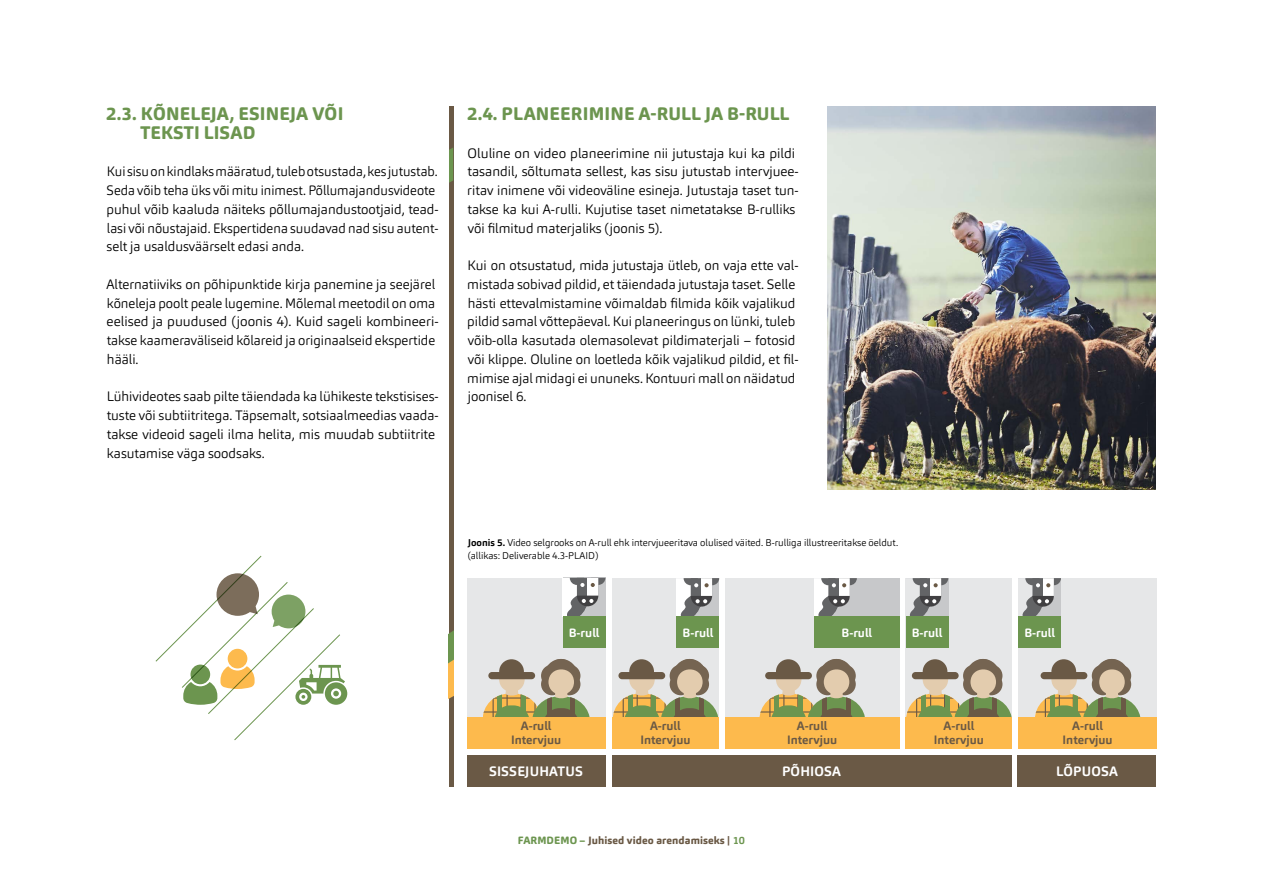
<style>
.page{position:relative;width:1263px;height:893px;background:#fff}
.page>*{position:absolute;margin:0;border:0;box-sizing:border-box;transform-origin:0 0}
.t1{font:800 18px/18.8px "Carnas";letter-spacing:.01em;color:#6c954f}
.t2{font:300 13.5px/18.8px "Carnas";color:#000}
.t3{font:700 13.5px "Carnas";letter-spacing:.01em;color:#fff}
.t4{font:700 12px/14.4px "Carnas";color:#6a5945;text-align:center}
.t5{font:700 12px "Carnas";color:#fff}
.t6{font:800 10.5px "Carnas";letter-spacing:.01em;color:#6a5945}
.t7{font:300 9.75px/13.5px "Carnas";color:#000}
.s1{font-weight:700}
.s2{color:#6c954f}
.s3{font-weight:700;color:#6c954f}
</style>
<div class="page">
<div style="left:467px;top:578px;width:138px;height:139px;background:#e6e7e8"></div>
<div style="left:1019px;top:578px;width:138px;height:139px;background:#e6e7e8"></div>
<div style="left:612px;top:578px;width:107px;height:139px;background:#e6e7e8"></div>
<div style="left:906px;top:578px;width:106px;height:139px;background:#e6e7e8"></div>
<div style="left:725px;top:578px;width:174px;height:139px;background:#e6e7e8"></div>
<hr style="left:449px;top:106px;width:4px;height:681px;background:#6a5945">
<svg style="left:449px;top:148px;width:4px;height:35px"></svg>
<svg style="left:449px;top:631px;width:4px;height:68px"></svg>
<div style="left:467px;top:755px;width:138px;height:32px;background:#6a5945"></div>
<div style="left:612px;top:755px;width:400px;height:32px;background:#6a5945"></div>
<div style="left:1018px;top:755px;width:138px;height:32px;background:#6a5945"></div>
<svg style="left:613px;top:659px;width:105px;height:58px"></svg>
<svg style="left:906px;top:659px;width:105px;height:58px"></svg>
<svg style="left:760px;top:659px;width:105px;height:58px"></svg>
<svg style="left:1035px;top:659px;width:105px;height:58px"></svg>
<svg style="left:483px;top:659px;width:106px;height:58px"></svg>
<svg style="left:563px;top:578px;width:42px;height:38px;background:#b1b1b2"></svg>
<div style="left:563px;top:616px;width:42px;height:32px;background:#6c954f"></div>
<div style="left:467px;top:717px;width:138px;height:31px;background:#fdba4d"></div>
<div style="left:612px;top:717px;width:107px;height:31px;background:#fdba4d"></div>
<div style="left:906px;top:717px;width:106px;height:31px;background:#fdba4d"></div>
<div style="left:725px;top:717px;width:174px;height:31px;background:#fdba4d"></div>
<div style="left:1018px;top:717px;width:139px;height:31px;background:#fdba4d"></div>
<svg style="left:677px;top:578px;width:42px;height:38px;background:#b0b0b1"></svg>
<div style="left:677px;top:616px;width:42px;height:32px;background:#6c954f"></div>
<div style="left:814px;top:578px;width:85px;height:38px;background:#c7c8ca"></div>
<svg style="left:814px;top:578px;width:43px;height:38px"></svg>
<div style="left:814px;top:616px;width:85px;height:32px;background:#6c954f"></div>
<svg style="left:909px;top:578px;width:39px;height:38px"></svg>
<div style="left:906px;top:616px;width:42px;height:32px;background:#6c954f"></div>
<svg style="left:1018px;top:578px;width:43px;height:38px"></svg>
<div style="left:1018px;top:616px;width:43px;height:32px;background:#6c954f"></div>
<img style="left:827px;top:106px;width:329px;height:383px">
<svg style="left:155px;top:555px;width:192px;height:186px"></svg>
<h1 class="t1" style="left:140px;top:104px;width:205px;text-indent:-34px">2.3. KÕNELEJA, ESINEJA VÕI<br>TEKSTI LISAD</h1>
<p class="t2" style="left:107px;top:162px;width:334px">Kui sisu on kindlaks määratud, tuleb otsustada, kes jutustab.<br>Seda võib teha üks või mitu inimest. Põllumajandusvideote puhul võib kaaluda näiteks põllumajandustootjaid, tead&shy;lasi või nõustajaid. Ekspertidena suudavad nad sisu autent&shy;selt ja usaldusväärselt edasi anda.</p>
<p class="t2" style="left:107px;top:275px;width:334px">Alternatiiviks on põhipunktide kirja panemine ja seejärel kõneleja poolt peale lugemine. Mõlemal meetodil on oma eelised ja puudused (joonis 4). Kuid sageli kombineeri&shy;takse kaameraväliseid kõlareid ja originaalseid ekspertide hääli.</p>
<p class="t2" style="left:107px;top:387px;width:333px">Lühivideotes saab pilte täiendada ka lühikeste tekstisises&shy;tuste või subtiitritega. Täpsemalt, sotsiaalmeedias vaada&shy;takse videoid sageli ilma helita, mis muudab subtiitrite kasutamise väga soodsaks.</p>
<h1 class="t1" style="left:467px;top:104px;width:324px">2.4. PLANEERIMINE A-RULL JA B-RULL</h1>
<p class="t2" style="left:467px;top:143px;width:333px">Oluline on video planeerimine nii jutustaja kui ka pildi tasandil, sõltumata sellest, kas sisu jutustab intervjuee&shy;ritav inimene või videoväline esineja. Jutustaja taset tun&shy;takse ka kui A-rulli. Kujutise taset nimetatakse B-rulliks või filmitud materjaliks (joonis 5).</p>
<p class="t2" style="left:467px;top:256px;width:333px">Kui on otsustatud, mida jutustaja ütleb, on vaja ette val&shy;mistada sobivad pildid, et täiendada jutustaja taset. Selle hästi ettevalmistamine võimaldab filmida kõik vajalikud pildid samal võttepäeval. Kui planeeringus on lünki, tuleb võib-olla kasutada olemasolevat pildimaterjali – fotosid või klippe. Oluline on loetleda kõik vajalikud pildid, et fil&shy;mimise ajal midagi ei ununeks. Kontuuri mall on näidatud joonisel 6.</p>
<p class="t7" style="left:468px;top:536px;width:432px"><span class="s1">Joonis 5.</span> Video selgrooks on A-rull ehk intervjueeritava olulised väited. B-rulliga illustreeritakse öeldut. (allikas: Deliverable 4.3-PLAID)</p>
<p class="t5" style="left:569px;top:625px;width:32px">B-rull</p>
<p class="t5" style="left:683px;top:625px;width:32px">B-rull</p>
<p class="t5" style="left:841px;top:625px;width:32px">B-rull</p>
<p class="t5" style="left:912px;top:625px;width:32px">B-rull</p>
<p class="t5" style="left:1024px;top:625px;width:32px">B-rull</p>
<p class="t4" style="left:511px;top:718px;width:52px">A-rull<br>Intervjuu</p>
<p class="t4" style="left:640px;top:718px;width:52px">A-rull<br>Intervjuu</p>
<p class="t4" style="left:934px;top:718px;width:52px">A-rull<br>Intervjuu</p>
<p class="t4" style="left:787px;top:718px;width:52px">A-rull<br>Intervjuu</p>
<p class="t4" style="left:1062px;top:718px;width:52px">A-rull<br>Intervjuu</p>
<p class="t3" style="left:489px;top:762px;width:95px">SISSEJUHATUS</p>
<p class="t3" style="left:782px;top:762px;width:60px">PÕHIOSA</p>
<p class="t3" style="left:1056px;top:762px;width:63px">LÕPUOSA</p>
<p class="t6" style="left:518px;top:833px;width:228px"><span class="s2">FARMDEMO –</span> Juhised video arendamiseks | <span class="s3">10</span></p>
</div>
